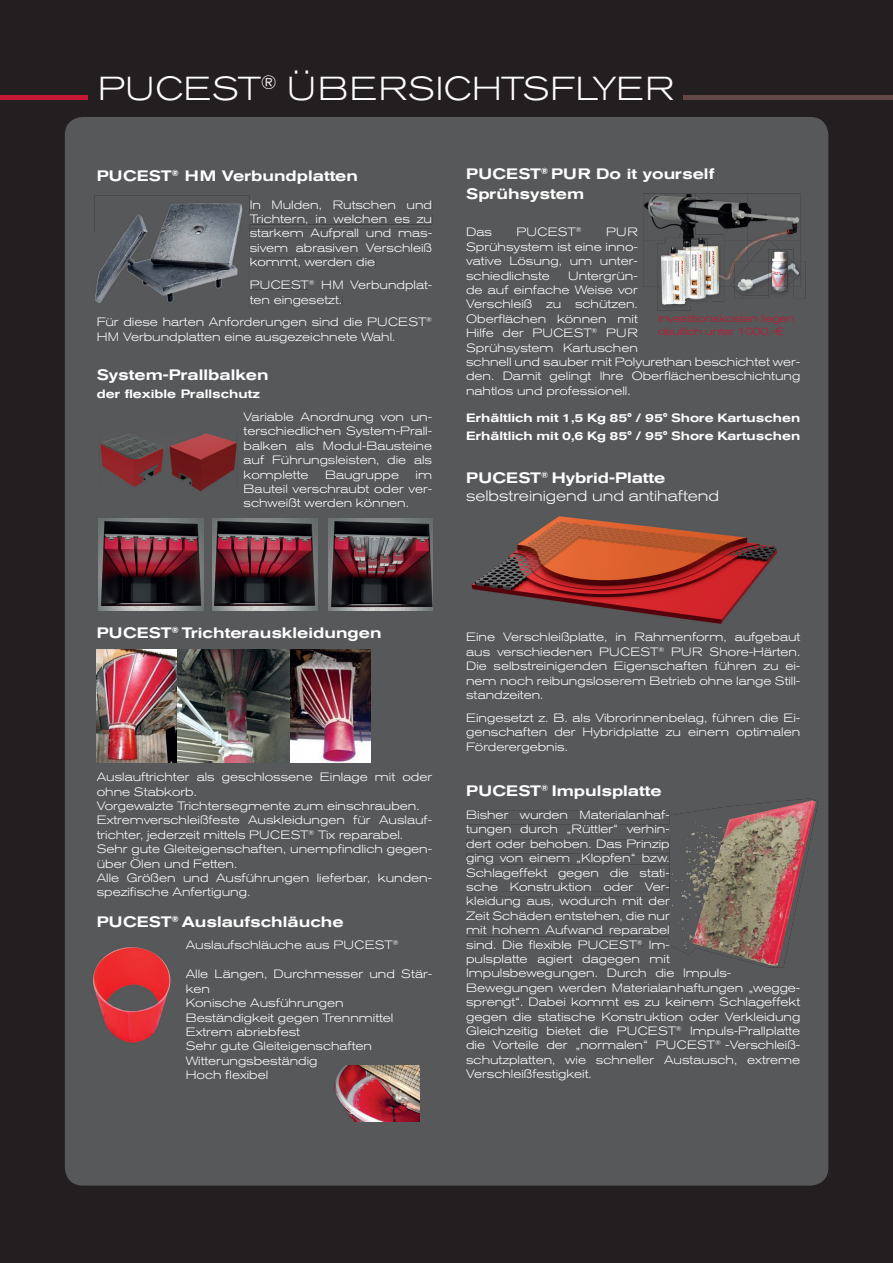
<style>
.page{position:relative;width:893px;height:1263px;background:#231f20}
.page>*{position:absolute;margin:0;border:0;box-sizing:border-box;transform-origin:0 0}
.t1{font:300 expanded 33px "Akzidenz Grotesk BQ";letter-spacing:.02em;color:#fff}
.t2{font:500 expanded 15px/19.8px "Akzidenz Grotesk BQ";color:#fff}
.t3{font:300 expanded 15px/18px "Akzidenz Grotesk BQ";color:#fff}
.t4{font:300 expanded 12px/14.4px "Akzidenz Grotesk BQ";color:#fff;text-align:justify}
.t5{font:500 expanded 12px/18px "Akzidenz Grotesk BQ";color:#fff}
.t6{font:300 expanded 10.5px/12.6px "Akzidenz Grotesk BQ";color:#c51632}
.s1{font-weight:500}
</style>
<div class="page">
<hr style="left:683px;top:96px;width:210px;height:4px;background:#624945">
<hr style="left:0;top:96px;width:88px;height:4px;background:#c51632">
<div style="left:65px;top:117px;width:763px;height:1068px;background:#57585a"></div>
<div style="left:251px;top:200px;width:181px;height:10px;background:#57585a"></div>
<div style="left:250px;top:215px;width:182px;height:9px;background:#57585a"></div>
<div style="left:250px;top:229px;width:182px;height:11px;background:#57585a"></div>
<div style="left:250px;top:243px;width:182px;height:9px;background:#57585a"></div>
<div style="left:251px;top:258px;width:124px;height:10px;background:#57585a"></div>
<div style="left:251px;top:280px;width:58px;height:9px;background:#57585a"></div>
<div style="left:250px;top:295px;width:92px;height:11px;background:#57585a"></div>
<div style="left:466px;top:825px;width:203px;height:11px;background:#57585a"></div>
<div style="left:467px;top:868px;width:202px;height:11px;background:#57585a"></div>
<div style="left:466px;top:882px;width:203px;height:9px;background:#57585a"></div>
<div style="left:467px;top:897px;width:202px;height:11px;background:#57585a"></div>
<div style="left:466px;top:911px;width:203px;height:10px;background:#57585a"></div>
<div style="left:467px;top:925px;width:202px;height:11px;background:#57585a"></div>
<div style="left:643px;top:940px;width:26px;height:8px;background:#57585a"></div>
<img style="left:97px;top:650px;width:274px;height:113px">
<img style="left:466px;top:512px;width:317px;height:115px">
<img style="left:98px;top:518px;width:106px;height:92px">
<img style="left:168px;top:431px;width:69px;height:61px">
<img style="left:99px;top:433px;width:65px;height:54px">
<img style="left:212px;top:518px;width:105px;height:92px">
<img style="left:328px;top:518px;width:105px;height:92px">
<img style="left:89px;top:946px;width:86px;height:97px">
<img style="left:334px;top:1065px;width:86px;height:57px">
<img style="left:735px;top:261px;width:70px;height:38px">
<img style="left:735px;top:287px;width:33px;height:8px">
<img style="left:643px;top:193px;width:157px;height:47px">
<img style="left:643px;top:240px;width:22px;height:47px">
<img style="left:724px;top:240px;width:7px;height:47px">
<img style="left:780px;top:240px;width:20px;height:21px">
<img style="left:794px;top:261px;width:6px;height:26px">
<img style="left:731px;top:239px;width:49px;height:48px">
<img style="left:711px;top:287px;width:13px;height:14px">
<img style="left:679px;top:234px;width:45px;height:53px">
<img style="left:707px;top:238px;width:11px;height:49px">
<img style="left:691px;top:295px;width:20px;height:11px">
<img style="left:665px;top:238px;width:14px;height:2px">
<img style="left:679px;top:238px;width:32px;height:2px">
<svg style="left:707px;top:287px;width:11px;height:8px"></svg>
<img style="left:691px;top:287px;width:16px;height:14px">
<img style="left:683px;top:240px;width:24px;height:47px">
<img style="left:768px;top:261px;width:4px;height:25px">
<img style="left:792px;top:250px;width:2px;height:11px">
<img style="left:787px;top:261px;width:7px;height:25px">
<img style="left:768px;top:250px;width:24px;height:11px">
<img style="left:772px;top:252px;width:15px;height:34px">
<svg style="left:782px;top:252px;width:5px;height:5px"></svg>
<svg style="left:768px;top:286px;width:26px;height:14px"></svg>
<img style="left:657px;top:287px;width:34px;height:24px">
<img style="left:657px;top:244px;width:8px;height:43px">
<img style="left:665px;top:302px;width:26px;height:4px">
<svg style="left:665px;top:240px;width:18px;height:7px"></svg>
<img style="left:683px;top:244px;width:8px;height:43px">
<img style="left:661px;top:247px;width:4px;height:57px">
<img style="left:665px;top:287px;width:20px;height:17px">
<img style="left:665px;top:247px;width:2px;height:40px">
<img style="left:667px;top:247px;width:18px;height:54px">
<svg style="left:679px;top:287px;width:12px;height:15px"></svg>
<img style="left:669px;top:798px;width:149px;height:169px">
<svg style="left:467px;top:810px;width:203px;height:9px;background:#555658"></svg>
<svg style="left:467px;top:839px;width:203px;height:25px;background:#555658"></svg>
<svg style="left:669px;top:897px;width:1px;height:39px"></svg>
<img style="left:95px;top:196px;width:155px;height:111px">
<h1 class="t1" style="left:98px;top:70px;width:578px">PUCEST<sup>®</sup> ÜBERSICHTSFLYER</h1>
<p class="t2" style="left:97px;top:166px;width:263px">PUCEST<sup>®</sup> HM Verbundplatten</p>
<p class="t4" style="left:250px;top:197px;width:184px">In Mulden, Rutschen und Trichtern, in welchen es zu starkem Aufprall und mas&shy;sivem abrasiven Verschleiß kommt, werden die</p>
<p class="t4" style="left:250px;top:278px;width:184px">PUCEST<sup>®</sup> HM Verbundplat&shy;ten eingesetzt.</p>
<p class="t4" style="left:97px;top:315px;width:337px">Für diese harten Anforderungen sind die PUCEST<sup>®<br></sup>HM Verbundplatten eine ausgezeichnete Wahl.</p>
<p class="t2" style="left:97px;top:365px;width:173px">System-Prallbalken</p>
<p class="t5" style="left:97px;top:385px;width:165px">der flexible Prallschutz</p>
<p class="t4" style="left:244px;top:410px;width:190px">Variable Anordnung von un&shy;terschiedlichen System-Prall&shy;balken als Modul-Bausteine auf Führungsleisten, die als komplette</p>
<p class="t4" style="left:325px;top:467px;width:76px">Baugruppe</p>
<p class="t4" style="left:244px;top:467px;width:190px;text-indent:172px">im Bauteil verschraubt oder ver&shy;schweißt werden können.</p>
<p class="t2" style="left:466px;top:164px;width:250px">PUCEST<sup>®</sup> PUR Do it yourself<br>Sprühsystem</p>
<p class="t4" style="left:466px;top:225px;width:27px">Das</p>
<p class="t4" style="left:516px;top:225px;width:67px">PUCEST<sup>®</sup></p>
<p class="t4" style="left:466px;top:225px;width:173px;text-indent:140px">PUR Sprühsystem ist eine inno&shy;vative Lösung, um unter&shy;schiedlichste</p>
<p class="t4" style="left:466px;top:268px;width:336px;text-align:left;text-indent:102px">Untergrün-<br>de auf einfache Weise vor<br>Verschleiß zu schützen.<br>Oberflächen können mit<br>Hilfe der PUCEST<sup>®</sup> PUR<br>Sprühsystem Kartuschen<br>schnell und sauber mit Polyurethan beschichtet wer&shy;den. Damit gelingt Ihre Oberflächenbeschichtung nahtlos und professionell.</p>
<p class="t5" style="left:466px;top:409px;width:336px">Erhältlich mit 1,5 Kg 85° / 95° Shore Kartuschen<br>Erhältlich mit 0,6 Kg 85° / 95° Shore Kartuschen</p>
<p class="t3" style="left:466px;top:469px;width:254px"><span class="s1">PUCEST</span><sup>®</sup> <span class="s1">Hybrid-Platte </span>selbstreinigend und antihaftend</p>
<p class="t6" style="left:658px;top:313px;width:138px">Investitionskosten liegen deutlich unter 1000,-€</p>
<p class="t2" style="left:97px;top:623px;width:286px">PUCEST<sup>®</sup> Trichterauskleidungen</p>
<p class="t4" style="left:97px;top:770px;width:337px;text-align:left">Auslauftrichter als geschlossene Einlage mit oder ohne Stabkorb.<br>Vorgewalzte Trichtersegmente zum einschrauben.<br>Extremverschleißfeste Auskleidungen für Auslauf&shy;trichter, jederzeit mittels PUCEST<sup>®</sup> Tix reparabel.<br>Sehr gute Gleiteigenschaften, unempfindlich gegen&shy;über Ölen und Fetten.<br>Alle Größen und Ausführungen lieferbar, kunden&shy;spezifische Anfertigung.</p>
<p class="t2" style="left:97px;top:911px;width:248px">PUCEST<sup>®</sup> Auslaufschläuche</p>
<p class="t4" style="left:186px;top:938px;width:214px">Auslaufschläuche aus PUCEST<sup>®</sup></p>
<p class="t4" style="left:186px;top:967px;width:248px;text-align:left">Alle Längen, Durchmesser und Stär&shy;ken<br>Konische Ausführungen<br>Beständigkeit gegen Trennmittel<br>Extrem abriebfest<br>Sehr gute Gleiteigenschaften<br>Witterungsbeständig<br>Hoch flexibel</p>
<p class="t4" style="left:466px;top:630px;width:336px">Eine Verschleißplatte, in Rahmenform, aufgebaut aus verschiedenen PUCEST<sup>®</sup> PUR Shore-Härten.<br>Die selbstreinigenden Eigenschaften führen zu ei&shy;nem noch reibungsloserem Betrieb ohne lange Still&shy;standzeiten.</p>
<p class="t4" style="left:466px;top:711px;width:336px">Eingesetzt z. B. als Vibrorinnenbelag, führen die Ei&shy;genschaften der Hybridplatte zu einem optimalen Förderergebnis.</p>
<p class="t2" style="left:466px;top:781px;width:197px">PUCEST<sup>®</sup> Impulsplatte</p>
<p class="t4" style="left:466px;top:808px;width:336px;text-align:left">Bisher wurden Materialanhaf-<br>tungen durch „Rüttler“ verhin-<br>dert oder behoben. Das Prinzip<br>ging von einem „Klopfen“ bzw.<br>Schlageffekt gegen die stati-<br>sche Konstruktion oder Ver-<br>kleidung aus, wodurch mit der<br>Zeit Schäden entstehen, die nur<br>mit hohem Aufwand reparabel<br>sind. Die flexible PUCEST<sup>®</sup> Im-<br>pulsplatte agiert dagegen mit Impulsbewegungen. Durch die Impuls-Bewegungen werden Materialanhaftungen „wegge&shy;sprengt“. Dabei kommt es zu keinem Schlageffekt gegen die statische Konstruktion oder Verkleidung Gleichzeitig bietet die PUCEST<sup>®</sup> Impuls-Prallplatte die Vorteile der „normalen“ PUCEST<sup>®</sup> -Verschleiß&shy;schutzplatten, wie schneller Austausch, extreme Verschleißfestigkeit.</p>
</div>
